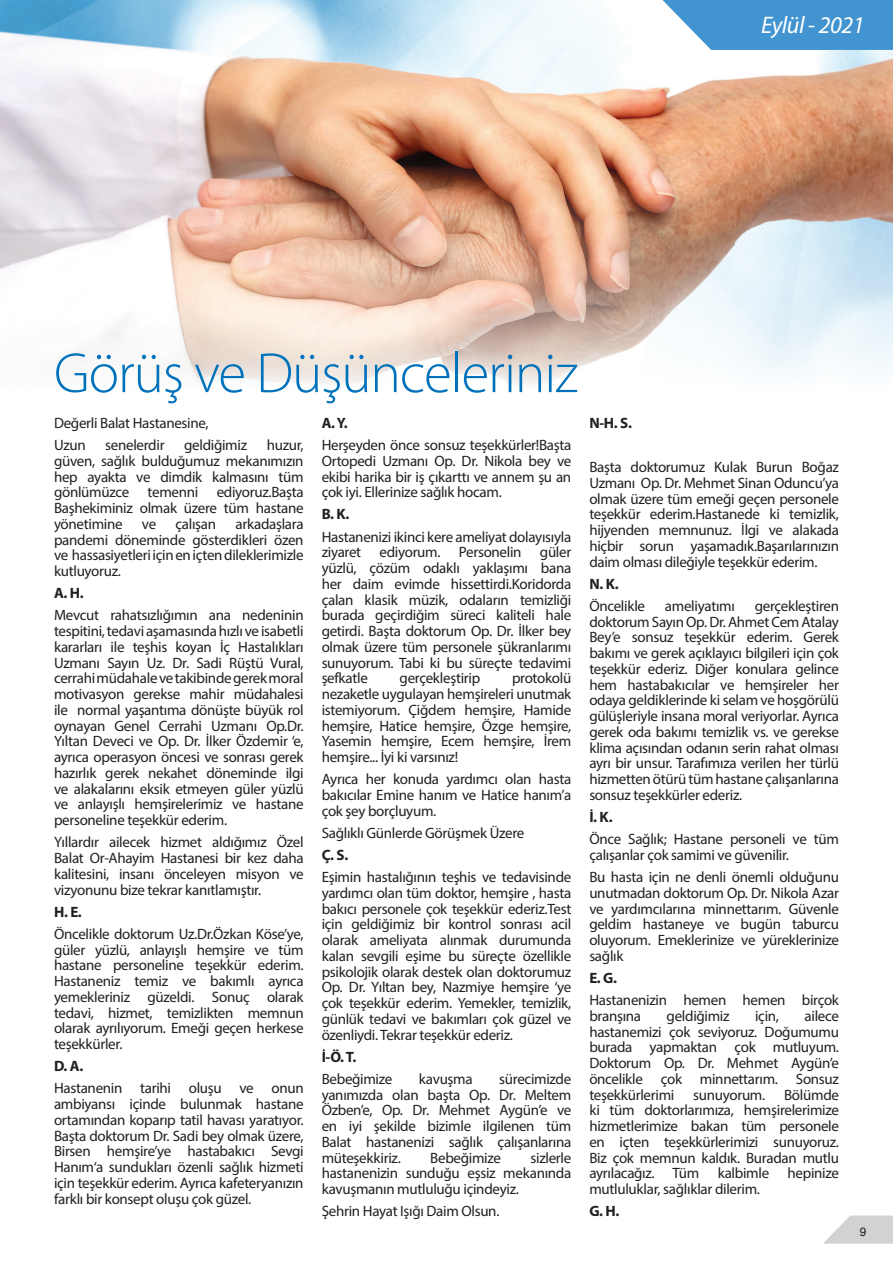
<style>
.page{position:relative;width:893px;height:1263px;background:#fff}
.page>*{position:absolute;margin:0;border:0;box-sizing:border-box;transform-origin:0 0}
.t1{font:300 57px "Myriad Pro";letter-spacing:-.02em;color:#0072bc}
.t2{font:italic 24px "Myriad Pro";letter-spacing:-.02em;color:#fff}
.t3{font:15px/15.8px "Myriad Pro";letter-spacing:-.02em;color:#231f20;text-align:justify}
.t4{font:700 15px "Myriad Pro";color:#231f20}
.t5{font:12px "Helvetica";color:#231f20}
</style>
<div class="page">
<img style="left:0;top:0;width:893px;height:386px">
<svg style="left:824px;top:1215px;width:69px;height:28px"></svg>
<svg style="left:662px;top:0;width:231px;height:50px"></svg>
<h2 class="t2" style="left:761px;top:11px;width:105px">Eylül - 2021</h2>
<h1 class="t1" style="left:54px;top:339px;width:526px">Görüş ve Düşünceleriniz</h1>
<p class="t3" style="left:54px;top:412px;width:156px;line-height:22.2px">Değerli Balat Hastanesine,<br>Uzun</p>
<p class="t4" style="left:322px;top:413px;width:28px">A. Y.</p>
<p class="t3" style="left:322px;top:437px;width:251px">Herşeyden önce sonsuz teşekkürler!Başta Ortopedi Uzmanı Op. Dr. Nikola bey ve ekibi harika bir iş çıkarttı ve annem şu an çok iyi. Ellerinize sağlık hocam.</p>
<p class="t4" style="left:322px;top:505px;width:29px">B. K.</p>
<p class="t3" style="left:322px;top:528px;width:251px">Hastanenizi ikinci kere ameliyat dolayısıyla ziyaret ediyorum. Personelin güler yüzlü, çözüm odaklı yaklaşımı bana her daim evimde hissettirdi.Koridorda çalan klasik müzik, odaların temizliği burada geçirdiğim süreci kaliteli hale getirdi. Başta doktorum Op. Dr. İlker bey olmak üzere tüm personele şükranlarımı sunuyorum. Tabi ki bu süreçte tedavimi şefkatle</p>
<p class="t3" style="left:54px;top:437px;width:251px;text-indent:213px">huzur, güven, sağlık bulduğumuz mekanımızın hep ayakta ve dimdik kalmasını tüm gönlümüzce temenni ediyoruz.Başta Başhekiminiz olmak üzere tüm hastane yönetimine</p>
<p class="t3" style="left:105px;top:437px;width:61px">senelerdir</p>
<p class="t3" style="left:184px;top:437px;width:64px">geldiğimiz</p>
<p class="t3" style="left:54px;top:516px;width:251px;text-indent:181px">arkadaşlara pandemi döneminde gösterdikleri özen ve hassasiyetleri için en içten dileklerimizle kutluyoruz.</p>
<p class="t4" style="left:54px;top:583px;width:31px">A. H.</p>
<p class="t3" style="left:54px;top:607px;width:251px">Mevcut rahatsızlığımın ana nedeninin tespitini, tedavi aşamasında hızlı ve isabetli kararları ile teşhis koyan İç Hastalıkları Uzmanı Sayın Uz. Dr. Sadi Rüştü Vural, cerrahi müdahale ve takibinde gerek moral motivasyon gerekse mahir müdahalesi ile normal yaşantıma dönüşte büyük rol oynayan Genel Cerrahi Uzmanı Op.Dr.<br>Yıltan Deveci ve Op. Dr. İlker Özdemir ‘e, ayrıca operasyon öncesi ve sonrası gerek hazırlık gerek nekahet döneminde ilgi ve alakalarını eksik etmeyen güler yüzlü ve anlayışlı hemşirelerimiz ve hastane personeline teşekkür ederim.</p>
<p class="t3" style="left:54px;top:834px;width:251px">Yıllardır ailecek hizmet aldığımız Özel Balat Or-Ahayim Hastanesi bir kez daha kalitesini, insanı önceleyen misyon ve vizyonunu bize tekrar kanıtlamıştır.</p>
<p class="t4" style="left:54px;top:902px;width:29px">H. E.</p>
<p class="t3" style="left:54px;top:926px;width:251px">Öncelikle doktorum Uz.Dr.Özkan Köse’ye, güler yüzlü, anlayışlı hemşire ve tüm hastane personeline teşekkür ederim.<br>Hastaneniz temiz ve bakımlı ayrıca yemekleriniz güzeldi. Sonuç olarak tedavi, hizmet, temizlikten memnun olarak ayrılıyorum. Emeği geçen herkese teşekkürler.</p>
<p class="t4" style="left:54px;top:1056px;width:31px">D. A.</p>
<p class="t3" style="left:54px;top:1080px;width:251px">Hastanenin tarihi oluşu ve onun ambiyansı içinde bulunmak hastane ortamından koparıp tatil havası yaratıyor.<br>Başta doktorum Dr. Sadi bey olmak üzere, Birsen hemşire’ye hastabakıcı Sevgi Hanım‘a sundukları özenli sağlık hizmeti için teşekkür ederim. Ayrıca kafeteryanızın farklı bir konsept oluşu çok güzel.</p>
<p class="t3" style="left:142px;top:516px;width:16px">ve</p>
<p class="t3" style="left:175px;top:516px;width:42px">çalışan</p>
<p class="t3" style="left:322px;top:670px;width:251px;text-indent:190px">protokolü nezaketle uygulayan hemşireleri unutmak istemiyorum. Çiğdem hemşire, Hamide hemşire, Hatice hemşire, Özge hemşire, Yasemin hemşire, Ecem hemşire, İrem hemşire... İyi ki varsınız!</p>
<p class="t3" style="left:322px;top:771px;width:251px">Ayrıca her konuda yardımcı olan hasta bakıcılar Emine hanım ve Hatice hanım’a çok şey borçluyum.</p>
<p class="t3" style="left:322px;top:825px;width:204px">Sağlıklı Günlerde Görüşmek Üzere</p>
<p class="t4" style="left:322px;top:845px;width:28px">Ç. S.</p>
<p class="t3" style="left:322px;top:869px;width:251px">Eşimin hastalığının teşhis ve tedavisinde yardımcı olan tüm doktor, hemşire , hasta bakıcı personele çok teşekkür ederiz.Test için geldiğimiz bir kontrol sonrası acil olarak ameliyata alınmak durumunda kalan sevgili eşime bu süreçte özellikle psikolojik olarak destek olan doktorumuz Op. Dr. Yıltan bey, Nazmiye hemşire ‘ye çok teşekkür ederim. Yemekler, temizlik, günlük tedavi ve bakımları çok güzel ve özenliydi. Tekrar teşekkür ederiz.</p>
<p class="t4" style="left:322px;top:1047px;width:36px">İ-Ö. T.</p>
<p class="t3" style="left:322px;top:1071px;width:72px">Bebeğimize</p>
<p class="t3" style="left:419px;top:1071px;width:55px">kavuşma</p>
<p class="t3" style="left:400px;top:670px;width:82px">gerçekleştirip</p>
<p class="t3" style="left:322px;top:1071px;width:251px;text-indent:178px">sürecimizde yanımızda olan başta Op. Dr. Meltem Özben’e, Op. Dr. Mehmet Aygün’e ve en iyi şekilde bizimle ilgilenen tüm Balat hastanenizi sağlık çalışanlarına müteşekkiriz.</p>
<p class="t3" style="left:322px;top:1149px;width:251px;text-indent:209px">sizlerle hastanenizin sunduğu eşsiz mekanında kavuşmanın mutluluğu içindeyiz.</p>
<p class="t3" style="left:322px;top:1203px;width:179px">Şehrin Hayat Işığı Daim Olsun.</p>
<p class="t3" style="left:430px;top:1149px;width:72px">Bebeğimize</p>
<p class="t4" style="left:589px;top:413px;width:44px">N-H. S.</p>
<p class="t3" style="left:589px;top:459px;width:251px">Başta doktorumuz Kulak Burun Boğaz Uzmanı Op. Dr. Mehmet Sinan Oduncu’ya olmak üzere tüm emeği geçen personele teşekkür ederim.Hastanede ki temizlik, hijyenden memnunuz. İlgi ve alakada hiçbir sorun yaşamadık.Başarılarınızın daim olması dileğiyle teşekkür ederim.</p>
<p class="t4" style="left:589px;top:574px;width:31px">N. K.</p>
<p class="t3" style="left:589px;top:598px;width:57px">Öncelikle</p>
<p class="t3" style="left:665px;top:598px;width:71px">ameliyatımı</p>
<p class="t3" style="left:589px;top:598px;width:251px;text-indent:165px">gerçekleştiren doktorum Sayın Op. Dr. Ahmet Cem Atalay Bey’e sonsuz teşekkür ederim. Gerek bakımı ve gerek açıklayıcı bilgileri için çok teşekkür ederiz. Diğer konulara gelince hem hastabakıcılar ve hemşireler her odaya geldiklerinde ki selam ve hoşgörülü gülüşleriyle insana moral veriyorlar. Ayrıca gerek oda bakımı temizlik vs. ve gerekse klima açısından odanın serin rahat olması ayrı bir unsur. Tarafımıza verilen her türlü hizmetten ötürü tüm hastane çalışanlarına sonsuz teşekkürler ederiz.</p>
<p class="t4" style="left:589px;top:807px;width:25px">İ. K.</p>
<p class="t3" style="left:589px;top:831px;width:251px">Önce Sağlık; Hastane personeli ve tüm çalışanlar çok samimi ve güvenilir.</p>
<p class="t3" style="left:589px;top:869px;width:251px">Bu hasta için ne denli önemli olduğunu unutmadan doktorum Op. Dr. Nikola Azar ve yardımcılarına minnettarım. Güvenle geldim hastaneye ve bugün taburcu oluyorum. Emeklerinize ve yüreklerinize sağlık</p>
<p class="t4" style="left:589px;top:968px;width:29px">E. G.</p>
<p class="t3" style="left:589px;top:992px;width:251px">Hastanenizin hemen hemen birçok branşına</p>
<p class="t3" style="left:589px;top:1008px;width:251px;text-indent:215px">ailece hastanemizi çok seviyoruz. Doğumumu burada yapmaktan çok mutluyum.<br>Doktorum Op. Dr. Mehmet Aygün’e öncelikle çok minnettarım. Sonsuz teşekkürlerimi</p>
<p class="t3" style="left:667px;top:1008px;width:64px">geldiğimiz</p>
<p class="t3" style="left:755px;top:1008px;width:25px">için,</p>
<p class="t3" style="left:589px;top:1086px;width:251px;text-indent:195px">Bölümde ki tüm doktorlarımıza, hemşirelerimize hizmetlerimize bakan tüm personele en içten teşekkürlerimizi sunuyoruz.<br>Biz çok memnun kaldık. Buradan mutlu ayrılacağız. Tüm kalbimle hepinize mutluluklar, sağlıklar dilerim.</p>
<p class="t4" style="left:589px;top:1201px;width:32px">G. H.</p>
<p class="t3" style="left:693px;top:1086px;width:74px">sunuyorum.</p>
<p class="t5" style="left:860px;top:1223px;width:8px">9</p>
</div>
